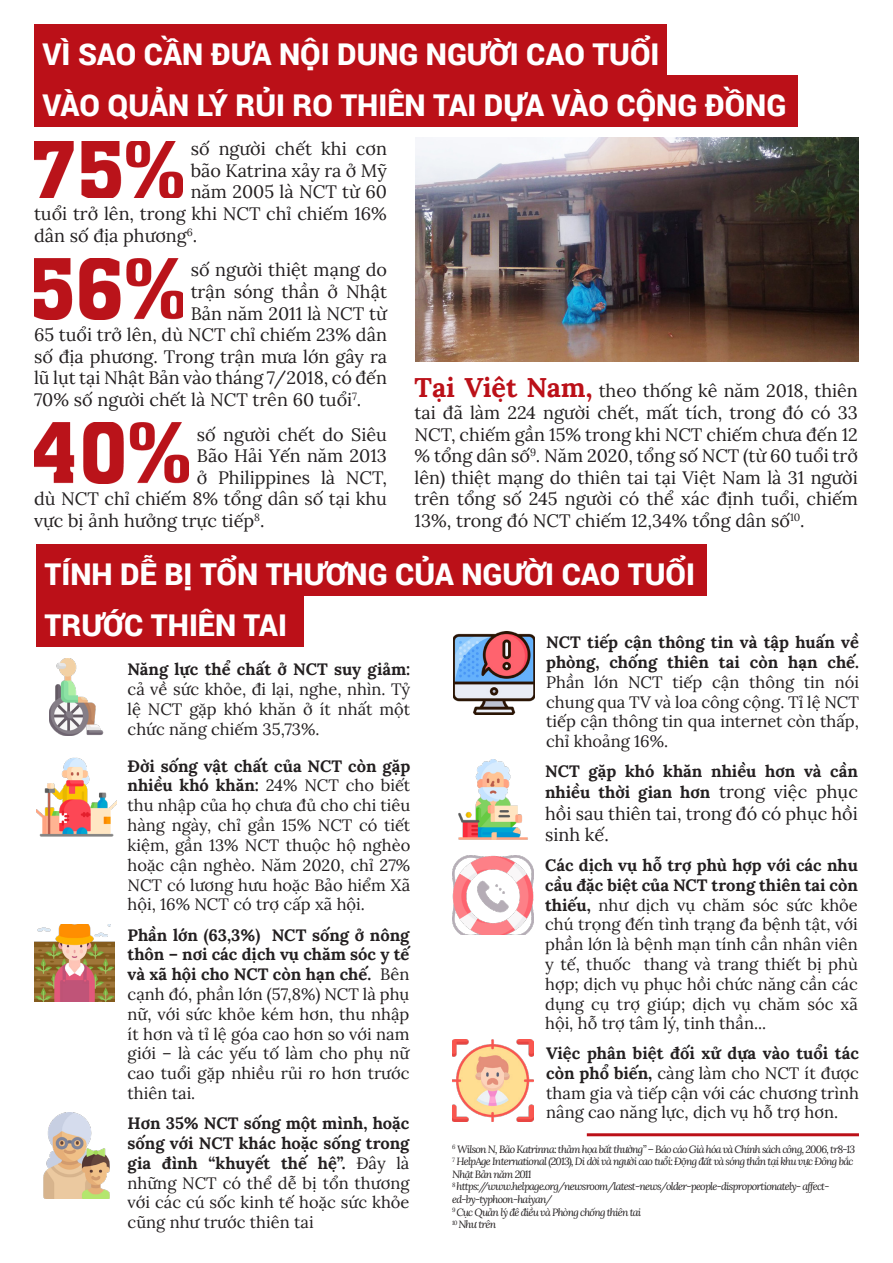
<style>
.page{position:relative;width:893px;height:1263px;background:#fff}
.page>*{position:absolute;margin:0;border:0;box-sizing:border-box;transform-origin:0 0}
.Heading_1{font:900 30px "Roboto";color:#fff}
.t1{font:18px/21.6px "Lora";color:#231f20;text-align:justify}
.t2{font:16.5px/19.8px "Lora";color:#231f20;text-align:justify}
.t3{font:700 16.5px/21.6px "Lora";color:#231f20}
.t4{font:italic 10.5px/12.6px "Lora";letter-spacing:-.07em;color:#231f20}
.s1{font-weight:700;font-size:27px;color:#bb1018}
.s2{font-weight:700}
.s3{font-weight:400;font-size:18px}
</style>
<div class="page">
<div style="left:34px;top:24px;width:632px;height:51px;background:#bb1018"></div>
<div style="left:34px;top:75px;width:763px;height:51px;background:#bb1018"></div>
<img style="left:34px;top:142px;width:148px;height:56px">
<img style="left:34px;top:258px;width:148px;height:61px">
<img style="left:34px;top:422px;width:154px;height:61px">
<img style="left:416px;top:137px;width:443px;height:224px">
<div style="left:36px;top:544px;width:670px;height:51px;background:#bb1018"></div>
<div style="left:36px;top:595px;width:267px;height:51px;background:#bb1018"></div>
<img style="left:50px;top:658px;width:54px;height:77px">
<img style="left:36px;top:757px;width:81px;height:80px">
<img style="left:34px;top:924px;width:81px;height:77px">
<img style="left:43px;top:1113px;width:67px;height:85px">
<img style="left:453px;top:631px;width:81px;height:83px">
<img style="left:458px;top:759px;width:70px;height:81px">
<img style="left:452px;top:855px;width:81px;height:79px">
<img style="left:452px;top:1040px;width:81px;height:81px">
<hr style="left:587px;top:1133px;width:272px;height:3px;background:#bb1018">
<p class="Heading_1" style="left:43px;top:34px;width:618px">VÌ SAO CẦN ĐƯA NỘI DUNG NGƯỜI CAO TUỔI</p>
<p class="Heading_1" style="left:43px;top:85px;width:745px">VÀO QUẢN LÝ RỦI RO THIÊN TAI DỰA VÀO CỘNG ĐỒNG</p>
<p class="t1" style="left:191px;top:137px;width:198px">số người chết khi cơn</p>
<p class="t1" style="left:191px;top:158px;width:198px">bão Katrina xảy ra ở Mỹ</p>
<p class="t1" style="left:191px;top:180px;width:198px">năm 2005 là NCT từ 60</p>
<p class="t1" style="left:34px;top:202px;width:354px">tuổi trở lên, trong khi NCT chỉ chiếm 16%</p>
<p class="t1" style="left:34px;top:223px;width:165px">dân số địa phương<sup>6</sup>.</p>
<p class="t1" style="left:191px;top:258px;width:198px">số người thiệt mạng do</p>
<p class="t1" style="left:191px;top:280px;width:198px">trận sóng thần ở Nhật</p>
<p class="t1" style="left:191px;top:301px;width:198px">Bản năm 2011 là NCT từ</p>
<p class="t1" style="left:34px;top:323px;width:354px">65 tuổi trở lên, dù NCT chỉ chiếm 23% dân</p>
<p class="t1" style="left:34px;top:344px;width:354px">số địa phương. Trong trận mưa lớn gây ra</p>
<p class="t1" style="left:34px;top:366px;width:354px">lũ lụt tại Nhật Bản vào tháng 7/2018, có đến</p>
<p class="t1" style="left:34px;top:388px;width:329px">70% số người chết là NCT trên 60 tuổi<sup>7</sup>.</p>
<p class="t1" style="left:197px;top:422px;width:192px">số người chết do Siêu</p>
<p class="t1" style="left:197px;top:444px;width:192px">Bão Hải Yến năm 2013</p>
<p class="t1" style="left:197px;top:465px;width:192px">ở Philippines là NCT,</p>
<p class="t1" style="left:34px;top:487px;width:354px">dù NCT chỉ chiếm 8% tổng dân số tại khu</p>
<p class="t1" style="left:34px;top:509px;width:232px">vực bị ảnh hưởng trực tiếp<sup>8</sup>.</p>
<p class="t1" style="left:415px;top:379px;width:445px"><span class="s1">Tại Việt Nam,</span> theo thống kê năm 2018, thiên tai đã làm 224 người chết, mất tích, trong đó có 33<br>NCT, chiếm gần 15% trong khi NCT chiếm chưa đến 12 % tổng dân số<sup>9</sup>. Năm 2020, tổng số NCT (từ 60 tuổi trở lên) thiệt mạng do thiên tai tại Việt Nam là 31 người trên tổng số 245 người có thể xác định tuổi, chiếm 13%, trong đó NCT chiếm 12,34% tổng dân số<sup>10</sup>.</p>
<p class="Heading_1" style="left:45px;top:554px;width:652px">TÍNH DỄ BỊ TỔN THƯƠNG CỦA NGƯỜI CAO TUỔI</p>
<p class="Heading_1" style="left:45px;top:605px;width:244px">TRƯỚC THIÊN TAI</p>
<p class="t2" style="left:128px;top:658px;width:284px"><span class="s2">Năng lực thể chất ở NCT suy giảm: </span>cả về sức khỏe, đi lại, nghe, nhìn. Tỷ lệ NCT gặp khó khăn ở ít nhất một chức năng chiếm 35,73%.</p>
<p class="t2" style="left:128px;top:755px;width:284px"><span class="s2">Đời sống vật chất của NCT còn gặp nhiều khó khăn:</span> 24% NCT cho biết thu nhập của họ chưa đủ cho chi tiêu hàng ngày, chỉ gần 15% NCT có tiết kiệm, gần 13% NCT thuộc hộ nghèo hoặc cận nghèo. Năm 2020, chỉ 27% NCT có lương hưu hoặc Bảo hiểm Xã hội, 16% NCT có trợ cấp xã hội.</p>
<p class="t2" style="left:128px;top:924px;width:283px"><span class="s2">Phần lớn (63,3%) NCT sống ở nông thôn – nơi các dịch vụ chăm sóc y tế và xã hội cho NCT còn hạn chế.</span> Bên cạnh đó, phần lớn (57,8%) NCT là phụ nữ, với sức khỏe kém hơn, thu nhập ít hơn và tỉ lệ góa cao hơn so với nam giới – là các yếu tố làm cho phụ nữ cao tuổi gặp nhiều rủi ro hơn trước thiên tai.</p>
<p class="t2" style="left:128px;top:1112px;width:283px"><span class="s2">Hơn 35% NCT sống một mình, hoặc sống với NCT khác hoặc sống trong gia đình “khuyết thế hệ”.</span> Đây là những NCT có thể dễ bị tổn thương với các cú sốc kinh tế hoặc sức khỏe cũng như trước thiên tai</p>
<p class="t2" style="left:546px;top:631px;width:314px"><span class="s2">NCT tiếp cận thông tin và tập huấn về phòng, chống thiên tai còn hạn chế.<br></span>Phần lớn NCT tiếp cận thông tin nói chung qua TV và loa công cộng. Tỉ lệ NCT tiếp cận thông tin qua internet còn thấp, chỉ khoảng 16%.</p>
<p class="t3" style="left:545px;top:759px;width:314px">NCT gặp khó khăn nhiều hơn và cần nhiều thời gian hơn <span class="s3">trong việc phục</span></p>
<p class="t1" style="left:545px;top:801px;width:314px">hồi sau thiên tai, trong đó có phục hồi sinh kế.</p>
<p class="t2" style="left:545px;top:854px;width:314px"><span class="s2">Các dịch vụ hỗ trợ phù hợp với các nhu cầu đặc biệt của NCT trong thiên tai còn thiếu,</span> như dịch vụ chăm sóc sức khỏe chú trọng đến tình trạng đa bệnh tật, với phần lớn là bệnh mạn tính cần nhân viên y tế, thuốc thang và trang thiết bị phù hợp; dịch vụ phục hồi chức năng cần các dụng cụ trợ giúp; dịch vụ chăm sóc xã hội, hỗ trợ tâm lý, tinh thần...</p>
<p class="t2" style="left:546px;top:1042px;width:314px"><span class="s2">Việc phân biệt đối xử dựa vào tuổi tác còn phổ biến,</span> càng làm cho NCT ít được tham gia và tiếp cận với các chương trình nâng cao năng lực, dịch vụ hỗ trợ hơn.</p>
<p class="t4" style="left:452px;top:1142px;width:405px"><sup>6</sup> Wilson N, Bão Katrinna: thảm họa bất thường” – Báo cáo Già hóa và Chính sách công, 2006, tr8-13</p>
<p class="t4" style="left:452px;top:1155px;width:403px"><sup>7</sup> HelpAge International (2013), Di dời và người cao tuổi: Động đất và sóng thần tại khu vực Đông bắc<br>Nhật Bản năm 2011</p>
<p class="t4" style="left:452px;top:1180px;width:379px"><sup>8</sup> https://www.helpage.org/newsroom/latest-news/older-people-disproportionately- affect&shy;ed-by-typhoon-haiyan/</p>
<p class="t4" style="left:452px;top:1205px;width:191px"><sup>9</sup> Cục Quản lý đê điều và Phòng chống thiên tai</p>
<p class="t4" style="left:452px;top:1218px;width:45px"><sup>10</sup> Như trên</p>
</div>
